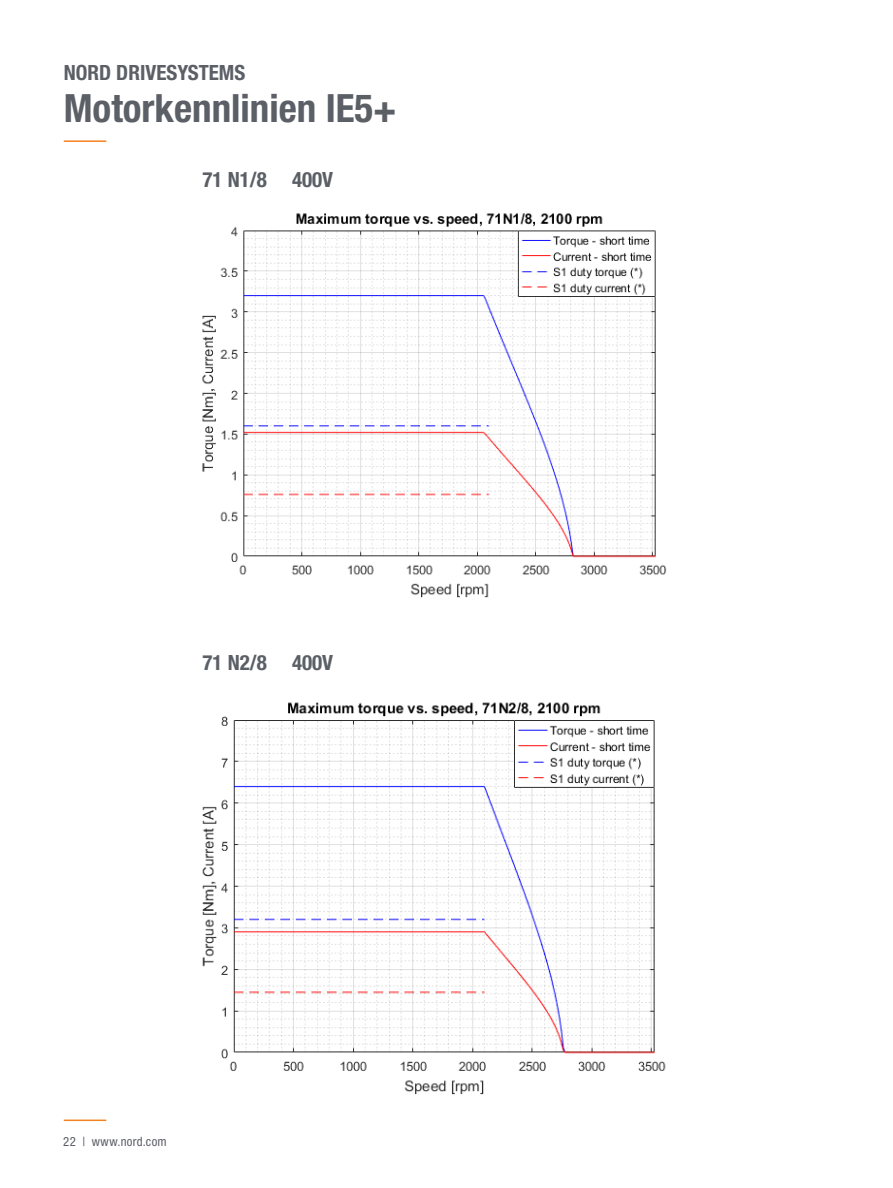
<style>
.page{position:relative;width:893px;height:1188px;background:#fff}
.page>*{position:absolute;margin:0;border:0;box-sizing:border-box;transform-origin:0 0}
.t1{font:700 condensed 39px "Helvetica Neue LT Std";color:#5b5f66}
.t2{font:700 condensed 21px "Helvetica Neue LT Std";color:#5b5f66}
.t3{font:condensed 12.75px "Helvetica Neue LT Std";letter-spacing:.02em;color:#5b5f66}
</style>
<div class="page">
<hr style="left:64px;top:140px;width:42px;height:2px;background:#f58220">
<hr style="left:64px;top:1120px;width:42px;height:1px;background:#f58220">
<img style="left:202px;top:213px;width:465px;height:385px">
<img style="left:202px;top:702px;width:464px;height:393px">
<p class="t2" style="left:64px;top:60px;width:183px">NORD DRIVESYSTEMS</p>
<h1 class="t1" style="left:64px;top:85px;width:334px">Motorkennlinien IE5+</h1>
<p class="t2" style="left:202px;top:167px;width:132px">71 N1/8 400V</p>
<p class="t2" style="left:202px;top:650px;width:132px">71 N2/8 400V</p>
<p class="t3" style="left:63px;top:1134px;width:105px">22 | www.nord.com</p>
</div>
